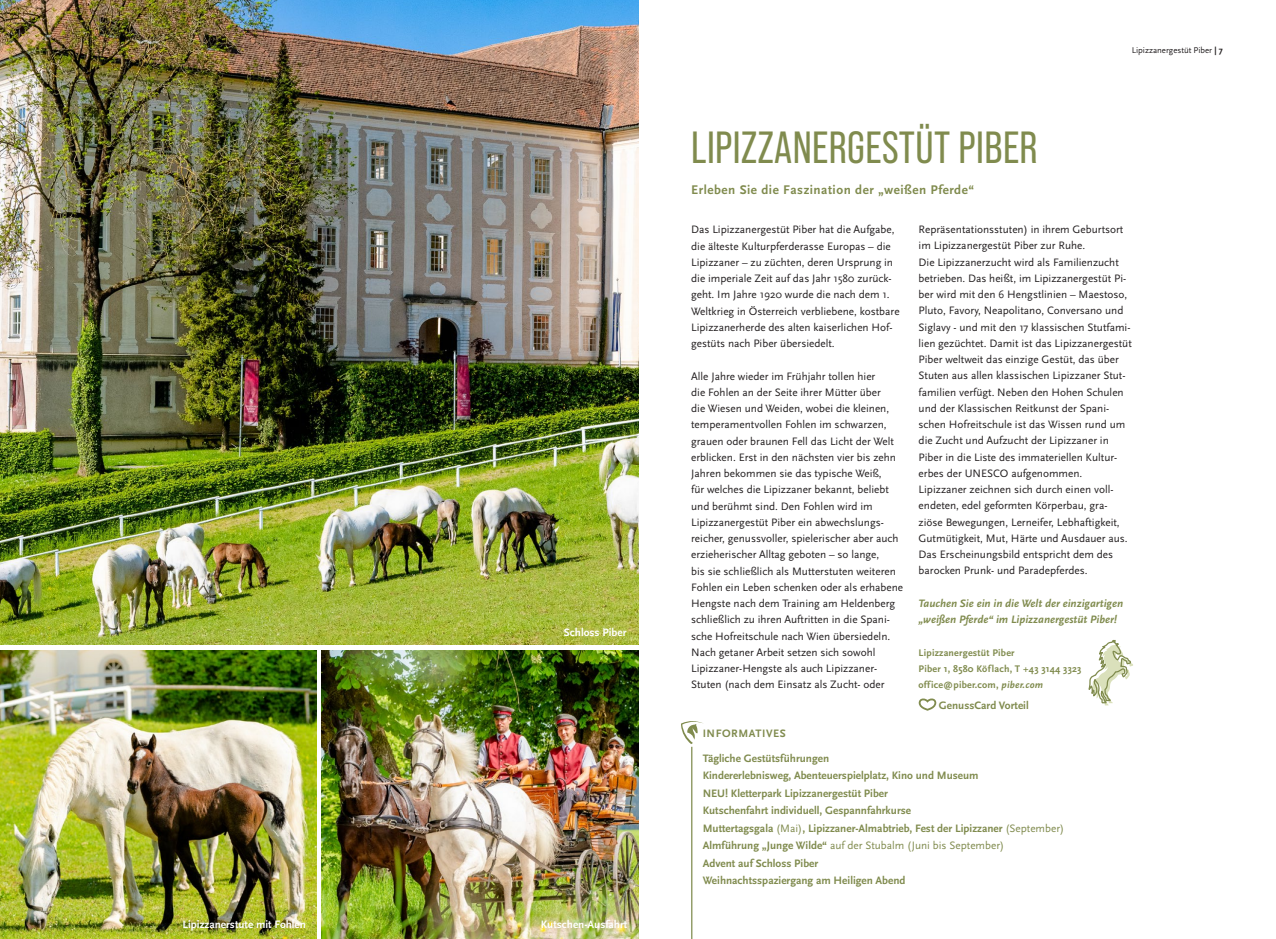
<style>
.page{position:relative;width:1276px;height:939px;background:#fff}
.page>*{position:absolute;margin:0;border:0;box-sizing:border-box;transform-origin:0 0}
.t1{font:45px "Bebas Neue Pro";letter-spacing:.01em;color:#808b4e}
.t2{font:700 13.12px "Scala Sans Pro";letter-spacing:.04em;color:#808b4e}
.t3{font:11.25px/16.2px "Scala Sans Pro";color:#231f20}
.t4{font:700 11.25px/17.5px "Scala Sans Pro";color:#808b4e}
.t5{font:italic 700 11.25px/16.2px "Scala Sans Pro";color:#808b4e}
.t6{font:700 11.25px "Scala Sans Pro";color:#fff}
.t7{font:700 10px/16.2px "Scala Sans Pro";letter-spacing:.02em;color:#808b4e}
.t8{font:8.75px "Scala Sans Pro";color:#231f20}
.s1{font-weight:700}
.s2{font-style:italic}
.s3{font-weight:400}
</style>
<div class="page">
<svg style="left:1088px;top:639px;width:45px;height:66px"></svg>
<svg style="left:918px;top:699px;width:18px;height:12px"></svg>
<img style="left:0;top:0;width:638px;height:645px">
<img style="left:322px;top:650px;width:316px;height:289px">
<svg style="left:681px;top:721px;width:22px;height:23px"></svg>
<hr style="left:691px;top:747px;width:1px;height:192px;background:#808b4e">
<img style="left:0;top:650px;width:316px;height:289px">
<p class="t6" style="left:564px;top:626px;width:64px">Schloss Piber</p>
<p class="t6" style="left:182px;top:917px;width:125px">Lipizzanerstute mit Fohlen</p>
<p class="t6" style="left:541px;top:917px;width:88px">Kutschen-Ausfahrt</p>
<h1 class="t1" style="left:691px;top:122px;width:348px">LIPIZZANERGESTÜT PIBER</h1>
<p class="t8" style="left:1131px;top:45px;width:93px">Lipizzanergestüt Piber <span class="s1">| 7</span></p>
<p class="t2" style="left:691px;top:182px;width:284px">Erleben Sie die Faszination der „weißen Pferde“</p>
<p class="t3" style="left:691px;top:222px;width:210px">Das Lipizzanergestüt Piber hat die Aufgabe, die älteste Kulturpferderasse Europas – die Lipizzaner – zu züchten, deren Ursprung in die imperiale Zeit auf das Jahr 1580 zurück&shy;geht. Im Jahre 1920 wurde die nach dem 1.<br>Weltkrieg in Österreich verbliebene, kostbare Lipizzanerherde des alten kaiserlichen Hof&shy;gestüts nach Piber übersiedelt.</p>
<p class="t3" style="left:691px;top:368px;width:214px">Alle Jahre wieder im Frühjahr tollen hier<br>die Fohlen an der Seite ihrer Mütter über<br>die Wiesen und Weiden, wobei die kleinen, temperamentvollen Fohlen im schwarzen, grauen oder braunen Fell das Licht der Welt erblicken. Erst in den nächsten vier bis zehn Jahren bekommen sie das typische Weiß,<br>für welches die Lipizzaner bekannt, beliebt und berühmt sind. Den Fohlen wird im Lipizzanergestüt Piber ein abwechslungs&shy;reicher, genussvoller, spielerischer aber auch erzieherischer Alltag geboten – so lange,<br>bis sie schließlich als Mutterstuten weiteren Fohlen ein Leben schenken oder als erhabene Hengste nach dem Training am Heldenberg schließlich zu ihren Auftritten in die Spani&shy;sche Hofreitschule nach Wien übersiedeln.<br>Nach getaner Arbeit setzen sich sowohl Lipizzaner-Hengste als auch Lipizzaner-Stuten (nach dem Einsatz als Zucht- oder</p>
<p class="t3" style="left:918px;top:222px;width:215px">Repräsentationsstuten) in ihrem Geburtsort im Lipizzanergestüt Piber zur Ruhe.<br>Die Lipizzanerzucht wird als Familienzucht betrieben. Das heißt, im Lipizzanergestüt Pi&shy;ber wird mit den 6 Hengstlinien – Maestoso, Pluto, Favory, Neapolitano, Conversano und Siglavy - und mit den 17 klassischen Stutfami&shy;lien gezüchtet. Damit ist das Lipizzanergestüt Piber weltweit das einzige Gestüt, das über Stuten aus allen klassischen Lipizzaner Stut&shy;familien verfügt. Neben den Hohen Schulen und der Klassischen Reitkunst der Spani&shy;schen Hofreitschule ist das Wissen rund um die Zucht und Aufzucht der Lipizzaner in Piber in die Liste des immateriellen Kultur&shy;erbes der UNESCO aufgenommen.<br>Lipizzaner zeichnen sich durch einen voll&shy;endeten, edel geformten Körperbau, gra&shy;ziöse Bewegungen, Lerneifer, Lebhaftigkeit, Gutmütigkeit, Mut, Härte und Ausdauer aus.<br>Das Erscheinungsbild entspricht dem des barocken Prunk- und Paradepferdes.</p>
<p class="t5" style="left:918px;top:595px;width:206px">Tauchen Sie ein in die Welt der einzigartigen „weißen Pferde“ im Lipizzanergestüt Piber!</p>
<p class="t7" style="left:918px;top:645px;width:164px">Lipizzanergestüt Piber<br>Piber 1, 8580 Köf lach, T +43 3144 3323 office@piber.com, <span class="s2">piber.com</span></p>
<p class="t4" style="left:939px;top:697px;width:91px">GenussCard Vorteil</p>
<p class="t4" style="left:702px;top:721px;width:128px;line-height:24.6px">INFORMATIVES<br>Tägliche Gestütsführungen</p>
<p class="t4" style="left:702px;top:767px;width:363px">Kindererlebnisweg, Abenteuerspielplatz, Kino und Museum<br>NEU! Kletterpark Lipizzanergestüt Piber<br>Kutschenfahrt individuell, Gespannfahrkurse<br>Muttertagsgala <span class="s3">(Mai)</span>, Lipizzaner-Almabtrieb, Fest der Lipizzaner <span class="s3">(September)<br></span>Almführung „Junge Wilde“ <span class="s3">auf der Stubalm (Juni bis September)<br></span>Advent auf Schloss Piber<br>Weihnachtsspaziergang am Heiligen Abend</p>
</div>
